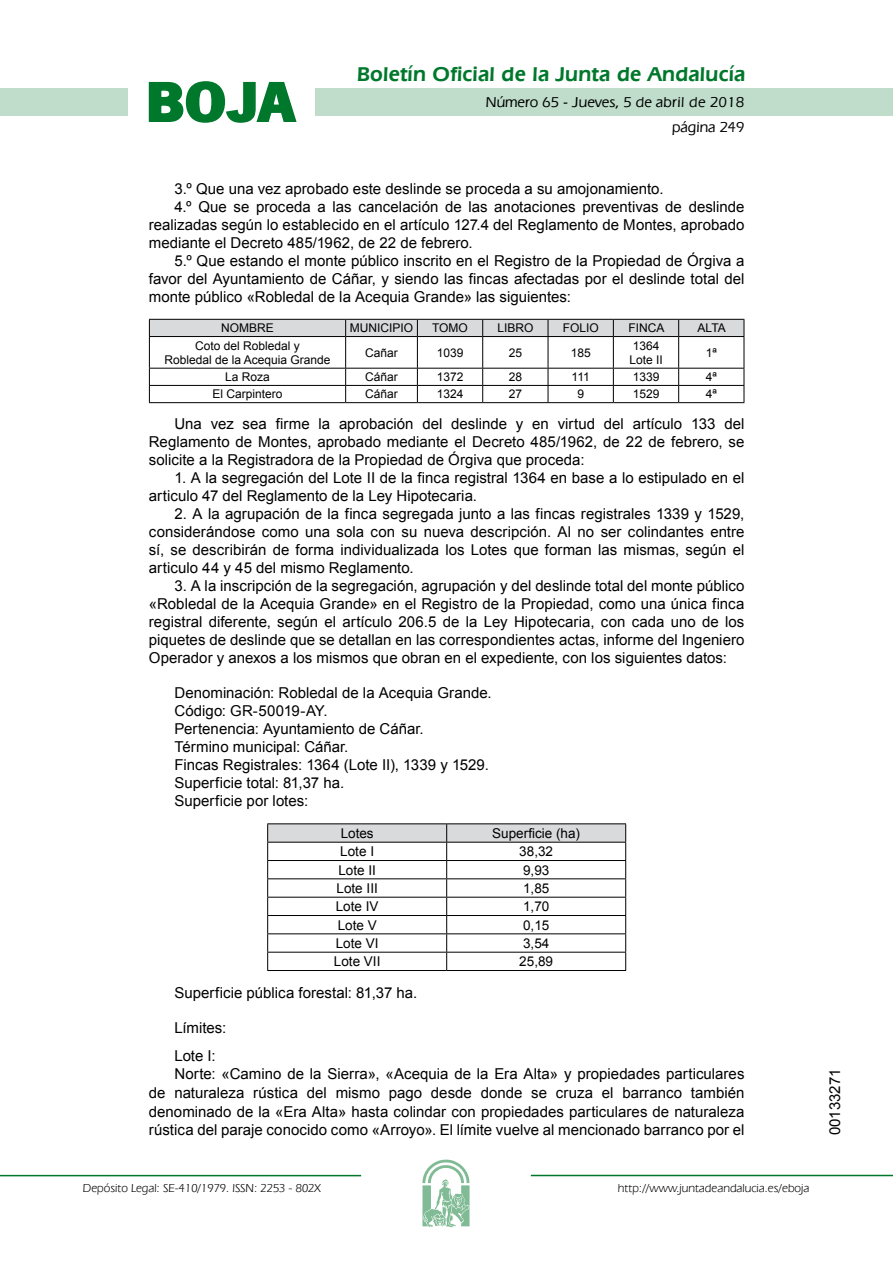
<style>
.page{position:relative;width:893px;height:1263px;background:#fff}
.page>*{position:absolute;margin:0;border:0;box-sizing:border-box;transform-origin:0 0}
.t1{font:700 57.75px "News Got T";color:#00782c;scale:1.14 1}
.t2{font:600 21px "Eras IT Cby BT";letter-spacing:.01em;color:#00782c}
.t3{font:15px/18px "Arial";color:#000;text-align:justify}
.t4{font:500 15px/24.5px "Eras IT Cby BT";color:#000;text-align:right}
.t5{font:13.5px "Arial";color:#000}
.t6{font:12px/14.4px "Arial";color:#000;text-align:center}
.t7{font:12px "Eras IT Cby BT";color:#000}
</style>
<div class="page">
<div style="left:315px;top:88px;width:577px;height:28px;background:#bfddca"></div>
<div style="left:0;top:88px;width:128px;height:28px;background:#bfddca"></div>
<hr style="left:0;top:1175px;width:361px;height:1px;background:#00782c">
<svg style="left:422px;top:1159px;width:47px;height:68px"></svg>
<hr style="left:531px;top:1175px;width:361px;height:1px;background:#00782c">
<svg style="left:148px;top:81px;width:149px;height:42px"></svg>
<svg style="left:149px;top:319px;width:595px;height:17px;background:#cccdce"></svg>
<hr style="left:149px;top:336px;width:196px;height:1px;background:#000">
<hr style="left:149px;top:337px;width:1px;height:31px;background:#000">
<hr style="left:345px;top:336px;width:72px;height:1px;background:#000">
<hr style="left:345px;top:337px;width:1px;height:31px;background:#000">
<hr style="left:417px;top:336px;width:65px;height:1px;background:#000">
<hr style="left:417px;top:337px;width:1px;height:31px;background:#000">
<hr style="left:482px;top:336px;width:66px;height:1px;background:#000">
<hr style="left:482px;top:337px;width:1px;height:31px;background:#000">
<hr style="left:548px;top:336px;width:65px;height:1px;background:#000">
<hr style="left:547px;top:337px;width:1px;height:31px;background:#000">
<hr style="left:613px;top:336px;width:65px;height:1px;background:#000">
<hr style="left:613px;top:337px;width:1px;height:31px;background:#000">
<hr style="left:678px;top:336px;width:66px;height:1px;background:#000">
<hr style="left:678px;top:337px;width:1px;height:31px;background:#000">
<hr style="left:743px;top:337px;width:1px;height:31px;background:#000">
<hr style="left:149px;top:368px;width:196px;height:1px;background:#000">
<hr style="left:345px;top:368px;width:72px;height:1px;background:#000">
<hr style="left:417px;top:368px;width:65px;height:1px;background:#000">
<hr style="left:482px;top:368px;width:66px;height:1px;background:#000">
<hr style="left:548px;top:368px;width:65px;height:1px;background:#000">
<hr style="left:613px;top:368px;width:65px;height:1px;background:#000">
<hr style="left:678px;top:368px;width:66px;height:1px;background:#000">
<hr style="left:149px;top:385px;width:196px;height:1px;background:#000">
<svg style="left:149px;top:369px;width:1px;height:33px"></svg>
<hr style="left:345px;top:385px;width:72px;height:1px;background:#000">
<svg style="left:345px;top:369px;width:1px;height:33px"></svg>
<hr style="left:417px;top:385px;width:65px;height:1px;background:#000">
<svg style="left:417px;top:369px;width:1px;height:33px"></svg>
<hr style="left:482px;top:385px;width:66px;height:1px;background:#000">
<svg style="left:482px;top:369px;width:1px;height:33px"></svg>
<hr style="left:548px;top:385px;width:65px;height:1px;background:#000">
<svg style="left:547px;top:369px;width:1px;height:33px"></svg>
<hr style="left:613px;top:385px;width:65px;height:1px;background:#000">
<svg style="left:613px;top:369px;width:1px;height:33px"></svg>
<hr style="left:678px;top:385px;width:66px;height:1px;background:#000">
<svg style="left:678px;top:369px;width:1px;height:33px"></svg>
<svg style="left:743px;top:369px;width:1px;height:33px"></svg>
<hr style="left:149px;top:402px;width:196px;height:1px;background:#000">
<hr style="left:345px;top:402px;width:72px;height:1px;background:#000">
<hr style="left:417px;top:402px;width:65px;height:1px;background:#000">
<hr style="left:482px;top:402px;width:66px;height:1px;background:#000">
<hr style="left:548px;top:402px;width:65px;height:1px;background:#000">
<hr style="left:613px;top:402px;width:65px;height:1px;background:#000">
<hr style="left:678px;top:402px;width:66px;height:1px;background:#000">
<hr style="left:267px;top:823px;width:179px;height:1px;background:#000">
<hr style="left:446px;top:823px;width:180px;height:1px;background:#000">
<svg style="left:267px;top:824px;width:359px;height:146px"></svg>
<hr style="left:267px;top:970px;width:179px;height:1px;background:#000">
<hr style="left:446px;top:970px;width:180px;height:1px;background:#000">
<h1 class="t1" style="left:145px;top:68px;width:133px">BOJA</h1>
<h2 class="t2" style="left:357px;top:62px;width:390px">Boletín Oficial de la Junta de Andalucía</h2>
<p class="t4" style="left:486px;top:90px;width:260px">Número 65 - Jueves, 5 de abril de 2018 página 249</p>
<p class="t3" style="left:174px;top:180px;width:490px">3.º Que una vez aprobado este deslinde se proceda a su amojonamiento.</p>
<p class="t3" style="left:174px;top:198px;width:571px">4.º Que se proceda a las cancelación de las anotaciones preventivas de deslinde</p>
<p class="t3" style="left:149px;top:216px;width:597px">realizadas según lo establecido en el artículo 127.4 del Reglamento de Montes, aprobado</p>
<p class="t3" style="left:149px;top:234px;width:325px">mediante el Decreto 485/1962, de 22 de febrero.</p>
<p class="t3" style="left:174px;top:252px;width:571px">5.º Que estando el monte público inscrito en el Registro de la Propiedad de Órgiva a</p>
<p class="t3" style="left:149px;top:270px;width:597px">favor del Ayuntamiento de Cáñar, y siendo las fincas afectadas por el deslinde total del</p>
<p class="t3" style="left:149px;top:288px;width:423px">monte público «Robledal de la Acequia Grande» las siguientes:</p>
<p class="t6" style="left:221px;top:321px;width:54px">NOMBRE</p>
<p class="t6" style="left:350px;top:321px;width:65px">MUNICIPIO</p>
<p class="t6" style="left:432px;top:321px;width:37px">TOMO</p>
<p class="t6" style="left:497px;top:321px;width:38px">LIBRO</p>
<p class="t6" style="left:562px;top:321px;width:38px">FOLIO</p>
<p class="t6" style="left:628px;top:321px;width:38px">FINCA</p>
<p class="t6" style="left:697px;top:321px;width:30px">ALTA</p>
<p class="t6" style="left:164px;top:338px;width:168px">Coto del Robledal y<br>Robledal de la Acequia Grande</p>
<p class="t6" style="left:365px;top:345px;width:34px">Cañar</p>
<p class="t6" style="left:436px;top:345px;width:28px">1039</p>
<p class="t6" style="left:508px;top:345px;width:15px">25</p>
<p class="t6" style="left:570px;top:345px;width:22px">185</p>
<p class="t6" style="left:629px;top:338px;width:35px;text-align:left">1364<br>Lote II</p>
<p class="t6" style="left:705px;top:345px;width:13px">1ª</p>
<p class="t6" style="left:225px;top:370px;width:46px">La Roza</p>
<p class="t6" style="left:365px;top:370px;width:34px">Cáñar</p>
<p class="t6" style="left:436px;top:370px;width:28px">1372</p>
<p class="t6" style="left:508px;top:370px;width:15px">28</p>
<p class="t6" style="left:571px;top:370px;width:20px">111</p>
<p class="t6" style="left:632px;top:370px;width:28px">1339</p>
<p class="t6" style="left:705px;top:370px;width:13px">4ª</p>
<p class="t6" style="left:212px;top:387px;width:72px">El Carpintero</p>
<p class="t6" style="left:365px;top:387px;width:34px">Cáñar</p>
<p class="t6" style="left:436px;top:387px;width:28px">1324</p>
<p class="t6" style="left:508px;top:387px;width:15px">27</p>
<p class="t6" style="left:577px;top:387px;width:8px">9</p>
<p class="t6" style="left:632px;top:387px;width:28px">1529</p>
<p class="t6" style="left:705px;top:387px;width:13px">4ª</p>
<p class="t3" style="left:149px;top:415px;width:597px;text-indent:26px">Una vez sea firme la aprobación del deslinde y en virtud del artículo 133 del Reglamento de Montes, aprobado mediante el Decreto 485/1962, de 22 de febrero, se solicite a la Registradora de la Propiedad de Órgiva que proceda:</p>
<p class="t3" style="left:149px;top:469px;width:597px;text-indent:26px">1. A la segregación del Lote II de la finca registral 1364 en base a lo estipulado en el articulo 47 del Reglamento de la Ley Hipotecaria.</p>
<p class="t3" style="left:149px;top:505px;width:597px;text-indent:26px">2. A la agrupación de la finca segregada junto a las fincas registrales 1339 y 1529, considerándose como una sola con su nueva descripción. Al no ser colindantes entre sí, se describirán de forma individualizada los Lotes que forman las mismas, según el articulo 44 y 45 del mismo Reglamento.</p>
<p class="t3" style="left:149px;top:577px;width:597px;text-indent:26px">3. A la inscripción de la segregación, agrupación y del deslinde total del monte público «Robledal de la Acequia Grande» en el Registro de la Propiedad, como una única finca registral diferente, según el artículo 206.5 de la Ley Hipotecaria, con cada uno de los piquetes de deslinde que se detallan en las correspondientes actas, informe del Ingeniero Operador y anexos a los mismos que obran en el expediente, con los siguientes datos:</p>
<p class="t3" style="left:174px;top:684px;width:319px;text-align:left">Denominación: Robledal de la Acequia Grande.<br>Código: GR-50019-AY.<br>Pertenencia: Ayuntamiento de Cáñar.<br>Término municipal: Cáñar.<br>Fincas Registrales: 1364 (Lote II), 1339 y 1529.<br>Superficie total: 81,37 ha.<br>Superficie por lotes:</p>
<p class="t5" style="left:340px;top:824px;width:35px">Lotes</p>
<p class="t5" style="left:492px;top:824px;width:89px">Superficie (ha)</p>
<p class="t5" style="left:340px;top:843px;width:35px">Lote I</p>
<p class="t5" style="left:519px;top:843px;width:35px">38,32</p>
<p class="t5" style="left:338px;top:861px;width:39px">Lote II</p>
<p class="t5" style="left:523px;top:861px;width:28px">9,93</p>
<p class="t5" style="left:336px;top:879px;width:43px">Lote III</p>
<p class="t5" style="left:523px;top:879px;width:28px">1,85</p>
<p class="t5" style="left:336px;top:898px;width:44px">Lote IV</p>
<p class="t5" style="left:523px;top:898px;width:28px">1,70</p>
<p class="t5" style="left:337px;top:916px;width:41px">Lote V</p>
<p class="t5" style="left:523px;top:916px;width:28px">0,15</p>
<p class="t5" style="left:336px;top:934px;width:44px">Lote VI</p>
<p class="t5" style="left:523px;top:934px;width:28px">3,54</p>
<p class="t5" style="left:334px;top:953px;width:48px">Lote VII</p>
<p class="t5" style="left:519px;top:953px;width:35px">25,89</p>
<p class="t3" style="left:174px;top:983px;width:244px">Superficie pública forestal: 81,37 ha.</p>
<p class="t3" style="left:174px;top:1015px;width:53px;line-height:27.3px">Límites:<br>Lote I:</p>
<p class="t3" style="left:149px;top:1065px;width:597px;line-height:18.8px;text-indent:26px">Norte: «Camino de la Sierra», «Acequia de la Era Alta» y propiedades particulares de naturaleza rústica del mismo pago desde donde se cruza el barranco también denominado de la «Era Alta» hasta colindar con propiedades particulares de naturaleza rústica del paraje conocido como «Arroyo». El límite vuelve al mencionado barranco por el</p>
<p class="t3" style="left:826px;top:1135px;width:68px;rotate:-90deg">00133271</p>
<p class="t7" style="left:83px;top:1181px;width:239px">Depósito Legal: SE-410/1979. ISSN: 2253 - 802X</p>
<p class="t7" style="left:618px;top:1181px;width:193px">http://www.juntadeandalucia.es/eboja</p>
</div>
